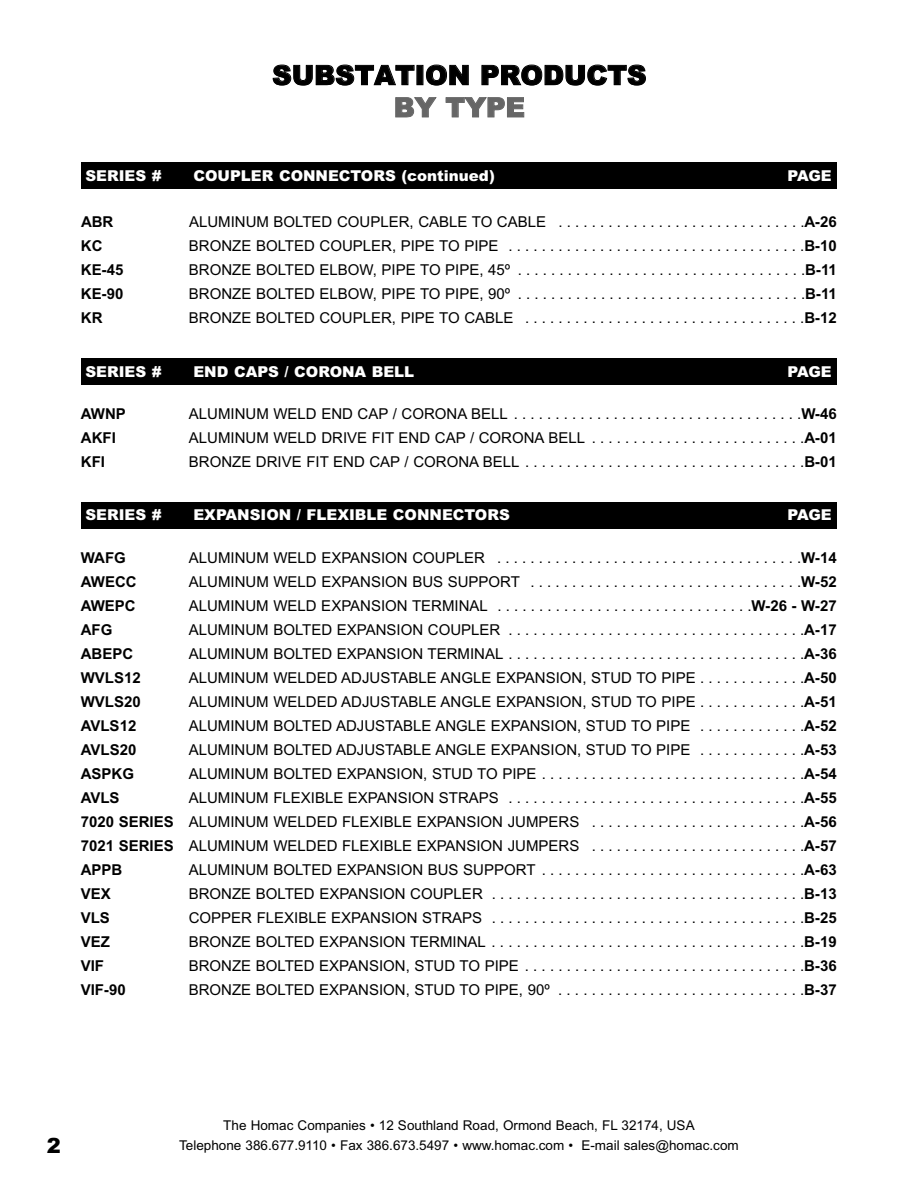
<style>
.page{position:relative;width:918px;height:1188px;background:#fff}
.page>*{position:absolute;margin:0;border:0;box-sizing:border-box;transform-origin:0 0}
.t1{font:900 27px "Arial";color:#000}
.t2{font:900 27px "Arial";color:#666}
.t3{font:900 21px "Arial";color:#000}
.t4{font:15px/24px "Arial";color:#000;text-align:justify}
.t5{font:900 15px "Arial";color:#fff}
.t6{font:700 15px "Arial";color:#000}
.t7{font:13.5px/19.5px "Arial";color:#000;text-align:center}
.s1{font-weight:700}
</style>
<div class="page">
<div style="left:81px;top:358px;width:756px;height:27px;background:#000"></div>
<div style="left:81px;top:162px;width:756px;height:27px;background:#000"></div>
<div style="left:81px;top:502px;width:756px;height:27px;background:#000"></div>
<h1 class="t1" style="left:272px;top:60px;width:376px">SUBSTATION PRODUCTS</h1>
<h1 class="t2" style="left:394px;top:92px;width:133px">BY TYPE</h1>
<p class="t5" style="left:86px;top:167px;width:78px">SERIES #</p>
<p class="t5" style="left:194px;top:167px;width:303px">COUPLER CONNECTORS (continued)</p>
<p class="t5" style="left:788px;top:167px;width:46px">PAGE</p>
<p class="t6" style="left:81px;top:213px;width:34px">ABR</p>
<p class="t4" style="left:189px;top:210px;width:649px">ALUMINUM BOLTED COUPLER, CABLE TO CABLE . . . . . . . . . . . . . . . . . . . . . . . . . . . . . .<span class="s1">A-26</span></p>
<p class="t6" style="left:81px;top:237px;width:23px">KC</p>
<p class="t4" style="left:189px;top:234px;width:649px">BRONZE BOLTED COUPLER, PIPE TO PIPE . . . . . . . . . . . . . . . . . . . . . . . . . . . . . . . . . . . .<span class="s1">B-10</span></p>
<p class="t6" style="left:81px;top:261px;width:44px">KE-45</p>
<p class="t4" style="left:189px;top:258px;width:649px">BRONZE BOLTED ELBOW, PIPE TO PIPE, 45º . . . . . . . . . . . . . . . . . . . . . . . . . . . . . . . . . . .<span class="s1">B-11</span></p>
<p class="t6" style="left:81px;top:285px;width:44px">KE-90</p>
<p class="t4" style="left:189px;top:282px;width:649px">BRONZE BOLTED ELBOW, PIPE TO PIPE, 90º . . . . . . . . . . . . . . . . . . . . . . . . . . . . . . . . . . .<span class="s1">B-11</span></p>
<p class="t6" style="left:81px;top:309px;width:23px">KR</p>
<p class="t4" style="left:189px;top:306px;width:649px">BRONZE BOLTED COUPLER, PIPE TO CABLE . . . . . . . . . . . . . . . . . . . . . . . . . . . . . . . . . .<span class="s1">B-12</span></p>
<p class="t5" style="left:86px;top:363px;width:78px">SERIES #</p>
<p class="t5" style="left:194px;top:363px;width:222px">END CAPS / CORONA BELL</p>
<p class="t5" style="left:788px;top:363px;width:46px">PAGE</p>
<p class="t6" style="left:81px;top:405px;width:46px">AWNP</p>
<p class="t4" style="left:189px;top:402px;width:650px">ALUMINUM WELD END CAP / CORONA BELL . . . . . . . . . . . . . . . . . . . . . . . . . . . . . . . . . . .<span class="s1">W-46</span></p>
<p class="t6" style="left:81px;top:429px;width:36px">AKFI</p>
<p class="t4" style="left:189px;top:426px;width:649px">ALUMINUM WELD DRIVE FIT END CAP / CORONA BELL . . . . . . . . . . . . . . . . . . . . . . . . . .<span class="s1">A-01</span></p>
<p class="t6" style="left:81px;top:453px;width:26px">KFI</p>
<p class="t4" style="left:189px;top:450px;width:649px">BRONZE DRIVE FIT END CAP / CORONA BELL . . . . . . . . . . . . . . . . . . . . . . . . . . . . . . . . . .<span class="s1">B-01</span></p>
<p class="t5" style="left:86px;top:506px;width:78px">SERIES #</p>
<p class="t5" style="left:194px;top:506px;width:318px">EXPANSION / FLEXIBLE CONNECTORS</p>
<p class="t5" style="left:788px;top:506px;width:46px">PAGE</p>
<p class="t6" style="left:81px;top:549px;width:46px">WAFG</p>
<p class="t4" style="left:189px;top:546px;width:649px">ALUMINUM WELD EXPANSION COUPLER . . . . . . . . . . . . . . . . . . . . . . . . . . . . . . . . . . . . .<span class="s1">W-14</span></p>
<p class="t6" style="left:81px;top:573px;width:57px">AWECC</p>
<p class="t4" style="left:189px;top:570px;width:649px">ALUMINUM WELD EXPANSION BUS SUPPORT . . . . . . . . . . . . . . . . . . . . . . . . . . . . . . . . .<span class="s1">W-52</span></p>
<p class="t6" style="left:81px;top:597px;width:57px">AWEPC</p>
<p class="t4" style="left:189px;top:594px;width:649px">ALUMINUM WELD EXPANSION TERMINAL . . . . . . . . . . . . . . . . . . . . . . . . . . . . . . .<span class="s1">W-26 - W-27</span></p>
<p class="t6" style="left:81px;top:621px;width:33px">AFG</p>
<p class="t4" style="left:189px;top:618px;width:649px">ALUMINUM BOLTED EXPANSION COUPLER . . . . . . . . . . . . . . . . . . . . . . . . . . . . . . . . . . . .<span class="s1">A-17</span></p>
<p class="t6" style="left:81px;top:645px;width:54px">ABEPC</p>
<p class="t4" style="left:189px;top:642px;width:649px">ALUMINUM BOLTED EXPANSION TERMINAL . . . . . . . . . . . . . . . . . . . . . . . . . . . . . . . . . . . .<span class="s1">A-36</span></p>
<p class="t6" style="left:81px;top:669px;width:62px">WVLS12</p>
<p class="t4" style="left:189px;top:666px;width:649px">ALUMINUM WELDED ADJUSTABLE ANGLE EXPANSION, STUD TO PIPE . . . . . . . . . . . . .<span class="s1">A-50</span></p>
<p class="t6" style="left:81px;top:693px;width:62px">WVLS20</p>
<p class="t4" style="left:189px;top:690px;width:649px">ALUMINUM WELDED ADJUSTABLE ANGLE EXPANSION, STUD TO PIPE . . . . . . . . . . . . .<span class="s1">A-51</span></p>
<p class="t6" style="left:81px;top:717px;width:57px">AVLS12</p>
<p class="t4" style="left:189px;top:714px;width:650px">ALUMINUM BOLTED ADJUSTABLE ANGLE EXPANSION, STUD TO PIPE . . . . . . . . . . . . .<span class="s1">A-52</span></p>
<p class="t6" style="left:81px;top:741px;width:57px">AVLS20</p>
<p class="t4" style="left:189px;top:738px;width:650px">ALUMINUM BOLTED ADJUSTABLE ANGLE EXPANSION, STUD TO PIPE . . . . . . . . . . . . .<span class="s1">A-53</span></p>
<p class="t6" style="left:81px;top:765px;width:55px">ASPKG</p>
<p class="t4" style="left:189px;top:762px;width:649px">ALUMINUM BOLTED EXPANSION, STUD TO PIPE . . . . . . . . . . . . . . . . . . . . . . . . . . . . . . . .<span class="s1">A-54</span></p>
<p class="t6" style="left:81px;top:789px;width:40px">AVLS</p>
<p class="t4" style="left:81px;top:786px;width:758px;text-indent:108px">ALUMINUM FLEXIBLE EXPANSION STRAPS . . . . . . . . . . . . . . . . . . . . . . . . . . . . . . . . . . . .<span class="s1">A-55<br>7020 SERIES</span> ALUMINUM WELDED FLEXIBLE EXPANSION JUMPERS . . . . . . . . . . . . . . . . . . . . . . . . . .<span class="s1">A-56<br>7021 SERIES</span> ALUMINUM WELDED FLEXIBLE EXPANSION JUMPERS . . . . . . . . . . . . . . . . . . . . . . . . . .<span class="s1">A-57<br>APPB</span></p>
<p class="t4" style="left:189px;top:858px;width:649px">ALUMINUM BOLTED EXPANSION BUS SUPPORT . . . . . . . . . . . . . . . . . . . . . . . . . . . . . . . .<span class="s1">A-63</span></p>
<p class="t6" style="left:81px;top:885px;width:32px">VEX</p>
<p class="t4" style="left:189px;top:882px;width:649px">BRONZE BOLTED EXPANSION COUPLER . . . . . . . . . . . . . . . . . . . . . . . . . . . . . . . . . . . . . .<span class="s1">B-13</span></p>
<p class="t6" style="left:81px;top:909px;width:31px">VLS</p>
<p class="t4" style="left:189px;top:906px;width:649px">COPPER FLEXIBLE EXPANSION STRAPS . . . . . . . . . . . . . . . . . . . . . . . . . . . . . . . . . . . . . .<span class="s1">B-25</span></p>
<p class="t6" style="left:81px;top:933px;width:31px">VEZ</p>
<p class="t4" style="left:189px;top:930px;width:649px">BRONZE BOLTED EXPANSION TERMINAL . . . . . . . . . . . . . . . . . . . . . . . . . . . . . . . . . . . . . .<span class="s1">B-19</span></p>
<p class="t6" style="left:81px;top:957px;width:25px">VIF</p>
<p class="t4" style="left:189px;top:954px;width:649px">BRONZE BOLTED EXPANSION, STUD TO PIPE . . . . . . . . . . . . . . . . . . . . . . . . . . . . . . . . . .<span class="s1">B-36</span></p>
<p class="t6" style="left:81px;top:981px;width:47px">VIF-90</p>
<p class="t4" style="left:189px;top:978px;width:649px">BRONZE BOLTED EXPANSION, STUD TO PIPE, 90º . . . . . . . . . . . . . . . . . . . . . . . . . . . . . .<span class="s1">B-37</span></p>
<h2 class="t3" style="left:47px;top:1134px;width:16px">2</h2>
<p class="t7" style="left:179px;top:1116px;width:561px">The Homac Companies • 12 Southland Road, Ormond Beach, FL 32174, USA<br>Telephone 386.677.9110 • Fax 386.673.5497 • www.homac.com • E-mail sales@homac.com</p>
</div>
